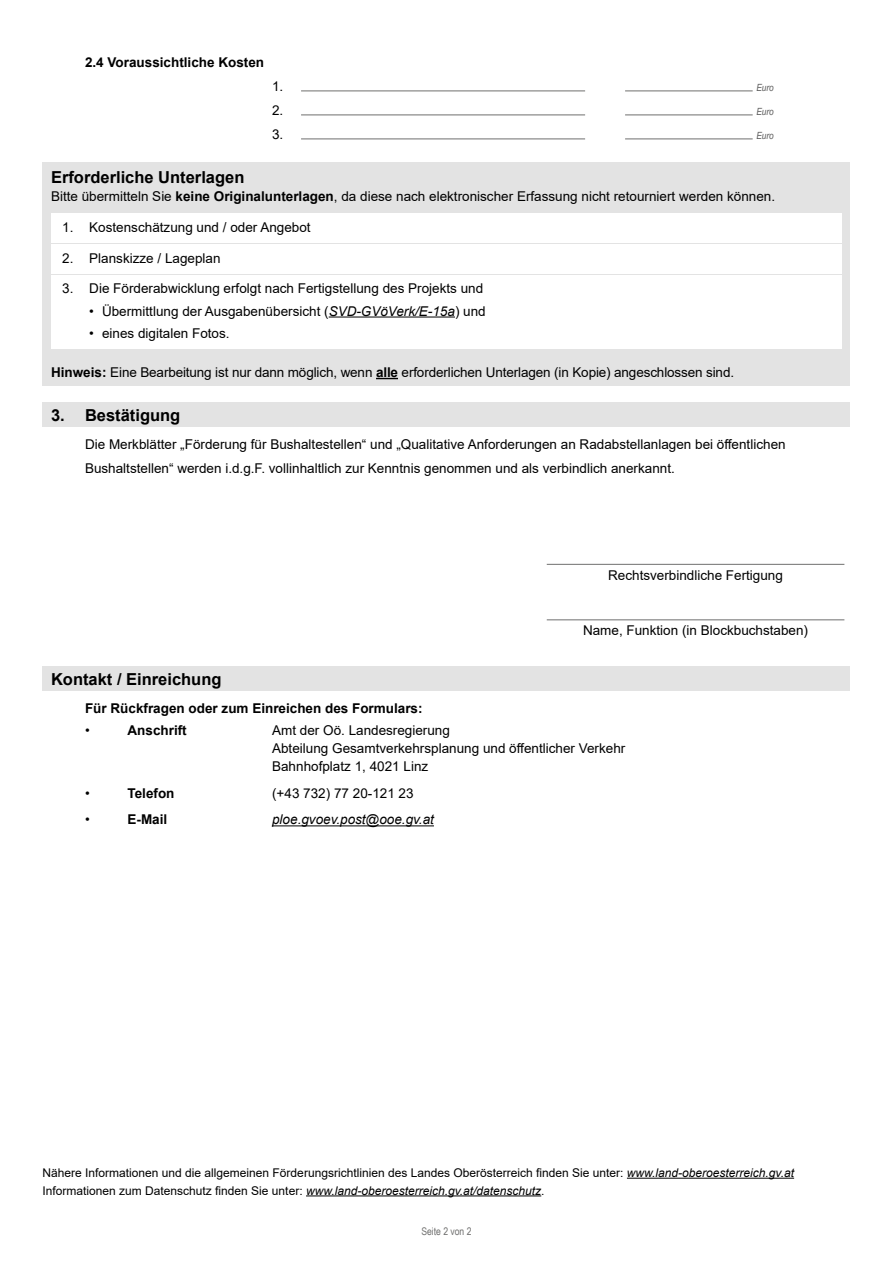
<style>
.page{position:relative;width:893px;height:1263px;background:#fff}
.page>*{position:absolute;margin:0;border:0;box-sizing:border-box;transform-origin:0 0}
.Formularabschnitt_H2{font:700 16.5px "Arial";color:#000}
.Formular_Abschluss_P_Text_-_OHNE_Grundli{font:13.5px/18px "Arial";color:#000}
.Formular_Abschluss_H3{font:700 13.5px "Arial";color:#000}
.Formularabschnitt_P_Datum_Unterschrift{font:13.5px "Arial";color:#000}
.t1{font:italic 13.5px "Arial";color:#000}
.Formularabschnitt_P_Text{font:700 13.5px "Arial";color:#000}
.Formular_Abschluss_P_Hinweis_Datenschutz{font:12px "Arial";color:#000}
.t2{font:10.5px "Arial Narrow";color:#6f6f6e}
.t3{font:italic 9.9px "Arial Narrow";color:#565656}
.s1{font-weight:700}
.s2{font-style:italic}
</style>
<div class="page">
<div style="left:43px;top:163px;width:807px;height:223px;background:#e3e3e3"></div>
<div style="left:51px;top:213px;width:791px;height:30px;background:#fff"></div>
<div style="left:51px;top:244px;width:791px;height:30px;background:#fff"></div>
<div style="left:51px;top:275px;width:791px;height:30px;background:#fff"></div>
<div style="left:51px;top:297px;width:791px;height:30px;background:#fff"></div>
<hr style="left:329px;top:316px;width:126px;height:1px;background:#000">
<div style="left:51px;top:319px;width:791px;height:30px;background:#fff"></div>
<svg style="left:376px;top:378px;width:22px;height:1px"></svg>
<div style="left:43px;top:403px;width:807px;height:24px;background:#e3e3e3"></div>
<hr style="left:547px;top:564px;width:297px;height:1px;background:#6f6f6e">
<hr style="left:547px;top:619px;width:297px;height:1px;background:#6f6f6e">
<div style="left:43px;top:667px;width:807px;height:24px;background:#e3e3e3"></div>
<hr style="left:272px;top:825px;width:162px;height:1px;background:#000">
<hr style="left:627px;top:1178px;width:167px;height:1px;background:#000">
<hr style="left:306px;top:1195px;width:235px;height:1px;background:#000">
<hr style="left:301px;top:91px;width:284px;height:1px;background:#6f6f6e">
<hr style="left:625px;top:91px;width:128px;height:1px;background:#6f6f6e">
<hr style="left:301px;top:115px;width:284px;height:1px;background:#6f6f6e">
<hr style="left:625px;top:115px;width:128px;height:1px;background:#6f6f6e">
<hr style="left:301px;top:139px;width:284px;height:1px;background:#6f6f6e">
<hr style="left:625px;top:139px;width:128px;height:1px;background:#6f6f6e">
<p class="Formularabschnitt_P_Text" style="left:85px;top:52px;width:181px">2.4 Voraussichtliche Kosten</p>
<p class="Formular_Abschluss_P_Text_-_OHNE_Grundli" style="left:272px;top:77px;width:13px">1.</p>
<p class="t3" style="left:756px;top:80px;width:19px">Euro</p>
<p class="Formular_Abschluss_P_Text_-_OHNE_Grundli" style="left:272px;top:101px;width:13px">2.</p>
<p class="t3" style="left:756px;top:104px;width:19px">Euro</p>
<p class="Formular_Abschluss_P_Text_-_OHNE_Grundli" style="left:272px;top:125px;width:13px">3.</p>
<p class="t3" style="left:756px;top:128px;width:19px">Euro</p>
<h2 class="Formularabschnitt_H2" style="left:51px;top:166px;width:195px">Erforderliche Unterlagen</h2>
<p class="Formular_Abschluss_P_Text_-_OHNE_Grundli" style="left:51px;top:187px;width:726px">Bitte übermitteln Sie <span class="s1">keine Originalunterlagen</span>, da diese nach elektronischer Erfassung nicht retourniert werden können.</p>
<p class="Formular_Abschluss_P_Text_-_OHNE_Grundli" style="left:62px;top:218px;width:250px">1. Kostenschätzung und / oder Angebot</p>
<p class="Formular_Abschluss_P_Text_-_OHNE_Grundli" style="left:62px;top:249px;width:160px">2. Planskizze / Lageplan</p>
<p class="Formular_Abschluss_P_Text_-_OHNE_Grundli" style="left:62px;top:279px;width:422px">3. Die Förderabwicklung erfolgt nach Fertigstellung des Projekts und</p>
<p class="Formular_Abschluss_P_Text_-_OHNE_Grundli" style="left:89px;top:302px;width:398px">• Übermittlung der Ausgabenübersicht (<span class="s2">SVD-GVöVerk/E-15a</span>) und</p>
<p class="Formular_Abschluss_P_Text_-_OHNE_Grundli" style="left:89px;top:324px;width:142px">• eines digitalen Fotos.</p>
<p class="Formular_Abschluss_P_Text_-_OHNE_Grundli" style="left:51px;top:363px;width:685px"><span class="s1">Hinweis:</span> Eine Bearbeitung ist nur dann möglich, wenn <span class="s1">alle</span> erforderlichen Unterlagen (in Kopie) angeschlossen sind.</p>
<h2 class="Formularabschnitt_H2" style="left:51px;top:403px;width:131px">3. Bestätigung</h2>
<p class="Formular_Abschluss_P_Text_-_OHNE_Grundli" style="left:85px;top:432px;width:702px;line-height:24px">Die Merkblätter „Förderung für Bushaltestellen“ und „Qualitative Anforderungen an Radabstellanlagen bei öffentlichen<br>Bushaltstellen“ werden i.d.g.F. vollinhaltlich zur Kenntnis genommen und als verbindlich anerkannt.</p>
<p class="Formularabschnitt_P_Datum_Unterschrift" style="left:608px;top:566px;width:176px">Rechtsverbindliche Fertigung</p>
<p class="Formularabschnitt_P_Datum_Unterschrift" style="left:583px;top:621px;width:227px">Name, Funktion (in Blockbuchstaben)</p>
<h2 class="Formularabschnitt_H2" style="left:51px;top:667px;width:172px">Kontakt / Einreichung</h2>
<h3 class="Formular_Abschluss_H3" style="left:85px;top:699px;width:339px">Für Rückfragen oder zum Einreichen des Formulars:</h3>
<p class="Formular_Abschluss_P_Text_-_OHNE_Grundli" style="left:85px;top:722px;width:6px">•</p>
<p class="Formular_Abschluss_H3" style="left:128px;top:721px;width:61px">Anschrift</p>
<p class="Formular_Abschluss_P_Text_-_OHNE_Grundli" style="left:272px;top:722px;width:355px">Amt der Oö. Landesregierung<br>Abteilung Gesamtverkehrsplanung und öffentlicher Verkehr<br>Bahnhofplatz 1, 4021 Linz</p>
<p class="Formular_Abschluss_P_Text_-_OHNE_Grundli" style="left:85px;top:784px;width:6px">•</p>
<p class="Formular_Abschluss_H3" style="left:128px;top:784px;width:49px">Telefon</p>
<p class="Formular_Abschluss_P_Text_-_OHNE_Grundli" style="left:272px;top:784px;width:143px">(+43 732) 77 20-121 23</p>
<p class="Formular_Abschluss_P_Text_-_OHNE_Grundli" style="left:85px;top:811px;width:6px">•</p>
<p class="Formular_Abschluss_H3" style="left:128px;top:810px;width:41px">E-Mail</p>
<p class="t1" style="left:272px;top:811px;width:163px">ploe.gvoev.post@ooe.gv.at</p>
<p class="Formular_Abschluss_P_Hinweis_Datenschutz" style="left:43px;top:1164px;width:753px">Nähere Informationen und die allgemeinen Förderungsrichtlinien des Landes Oberösterreich finden Sie unter: <span class="s2">www.land-oberoesterreich.gv.at</span></p>
<p class="Formular_Abschluss_P_Hinweis_Datenschutz" style="left:43px;top:1182px;width:504px">Informationen zum Datenschutz finden Sie unter: <span class="s2">www.land-oberoesterreich.gv.at/datenschutz</span>.</p>
<p class="t2" style="left:421px;top:1223px;width:52px">Seite 2 von 2</p>
</div>
